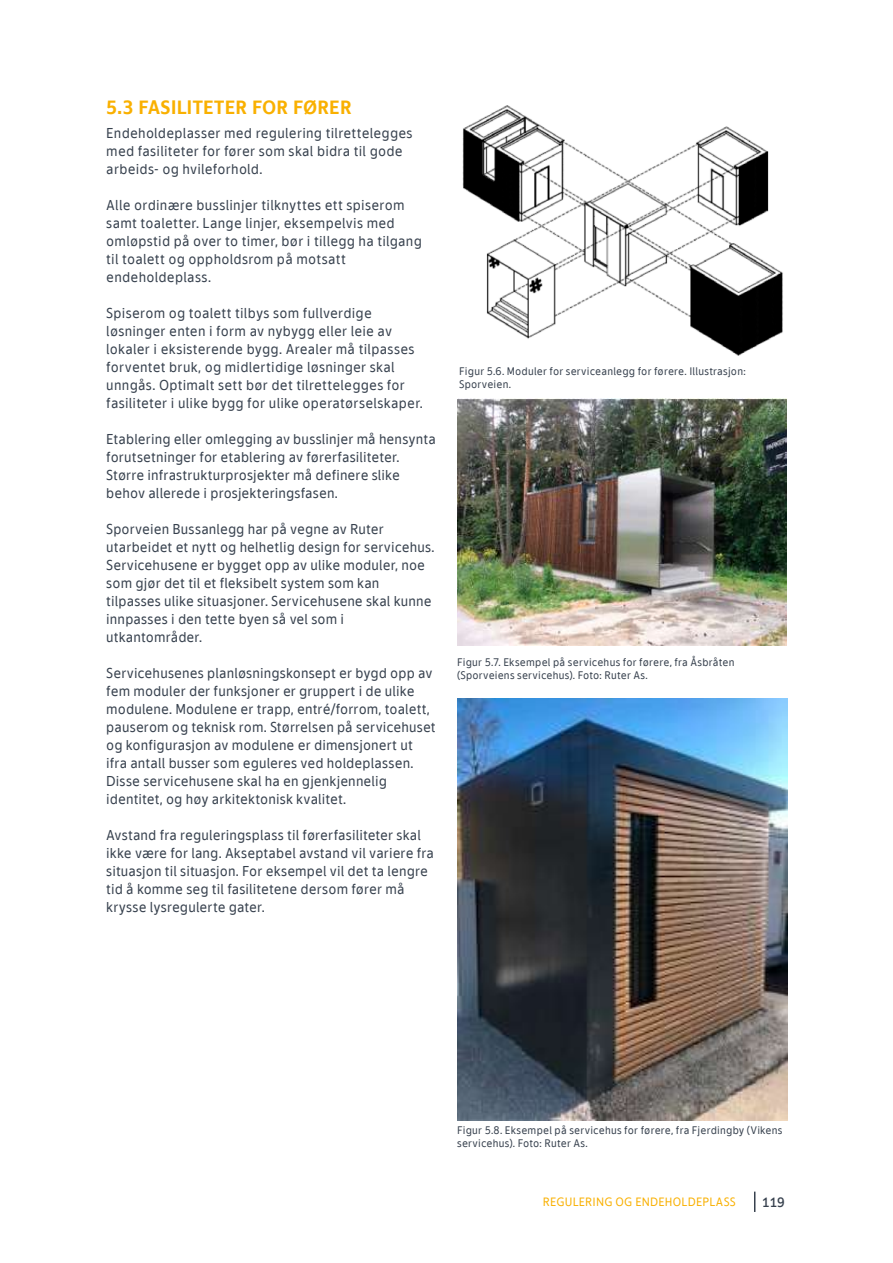
<style>
.page{position:relative;width:893px;height:1263px;background:#fff}
.page>*{position:absolute;margin:0;border:0;box-sizing:border-box;transform-origin:0 0}
.t1{font:700 19.5px "TID";color:#f9b000}
.t2{font:14.25px/18px "TID";letter-spacing:.01em;color:#37414e}
.t3{font:500 13.5px "TID";color:#37414e}
.t4{font:12px "TID";letter-spacing:.015em;color:#f9b000}
.t5{font:10.95px/13px "TID";letter-spacing:.02em;color:#37414e}
</style>
<div class="page">
<img style="left:462px;top:105px;width:321px;height:250px">
<img style="left:457px;top:398px;width:330px;height:248px">
<img style="left:457px;top:698px;width:330px;height:422px">
<svg style="left:754px;top:1191px;width:1px;height:21px"></svg>
<h1 class="t1" style="left:106px;top:95px;width:247px">5.3 FASILITETER FOR FØRER</h1>
<p class="t2" style="left:106px;top:123px;width:308px">Endeholdeplasser med regulering tilrettelegges med fasiliteter for fører som skal bidra til gode arbeids- og hvileforhold.</p>
<p class="t2" style="left:106px;top:195px;width:317px">Alle ordinære busslinjer tilknyttes ett spiserom samt toaletter. Lange linjer, eksempelvis med omløpstid på over to timer, bør i tillegg ha tilgang til toalett og oppholdsrom på motsatt endeholdeplass.</p>
<p class="t2" style="left:106px;top:303px;width:318px">Spiserom og toalett tilbys som fullverdige løsninger enten i form av nybygg eller leie av lokaler i eksisterende bygg. Arealer må tilpasses forventet bruk, og midlertidige løsninger skal unngås. Optimalt sett bør det tilrettelegges for fasiliteter i ulike bygg for ulike operatørselskaper.</p>
<p class="t2" style="left:106px;top:429px;width:331px">Etablering eller omlegging av busslinjer må hensynta forutsetninger for etablering av førerfasiliteter.<br>Større infrastrukturprosjekter må definere slike behov allerede i prosjekteringsfasen.</p>
<p class="t2" style="left:106px;top:519px;width:330px">Sporveien Bussanlegg har på vegne av Ruter utarbeidet et nytt og helhetlig design for servicehus.<br>Servicehusene er bygget opp av ulike moduler, noe som gjør det til et fleksibelt system som kan tilpasses ulike situasjoner. Servicehusene skal kunne innpasses i den tette byen så vel som i utkantområder.</p>
<p class="t2" style="left:106px;top:663px;width:331px">Servicehusenes planløsningskonsept er bygd opp av fem moduler der funksjoner er gruppert i de ulike modulene. Modulene er trapp, entré/forrom, toalett, pauserom og teknisk rom. Størrelsen på servicehuset og konfigurasjon av modulene er dimensjonert ut ifra antall busser som eguleres ved holdeplassen.<br>Disse servicehusene skal ha en gjenkjennelig identitet, og høy arkitektonisk kvalitet.</p>
<p class="t2" style="left:106px;top:825px;width:329px">Avstand fra reguleringsplass til førerfasiliteter skal ikke være for lang. Akseptabel avstand vil variere fra situasjon til situasjon. For eksempel vil det ta lengre tid å komme seg til fasilitetene dersom fører må krysse lysregulerte gater.</p>
<p class="t5" style="left:459px;top:364px;width:288px">Figur 5.6. Moduler for serviceanlegg for førere. Illustrasjon:<br>Sporveien.</p>
<p class="t5" style="left:457px;top:655px;width:279px">Figur 5.7. Eksempel på servicehus for førere, fra Åsbråten (Sporveiens servicehus). Foto: Ruter As.</p>
<p class="t5" style="left:457px;top:1123px;width:327px">Figur 5.8. Eksempel på servicehus for førere, fra Fjerdingby (Vikens servicehus). Foto: Ruter As.</p>
<p class="t4" style="left:543px;top:1194px;width:195px">REGULERING OG ENDEHOLDEPLASS</p>
<p class="t3" style="left:762px;top:1194px;width:24px">119</p>
</div>
